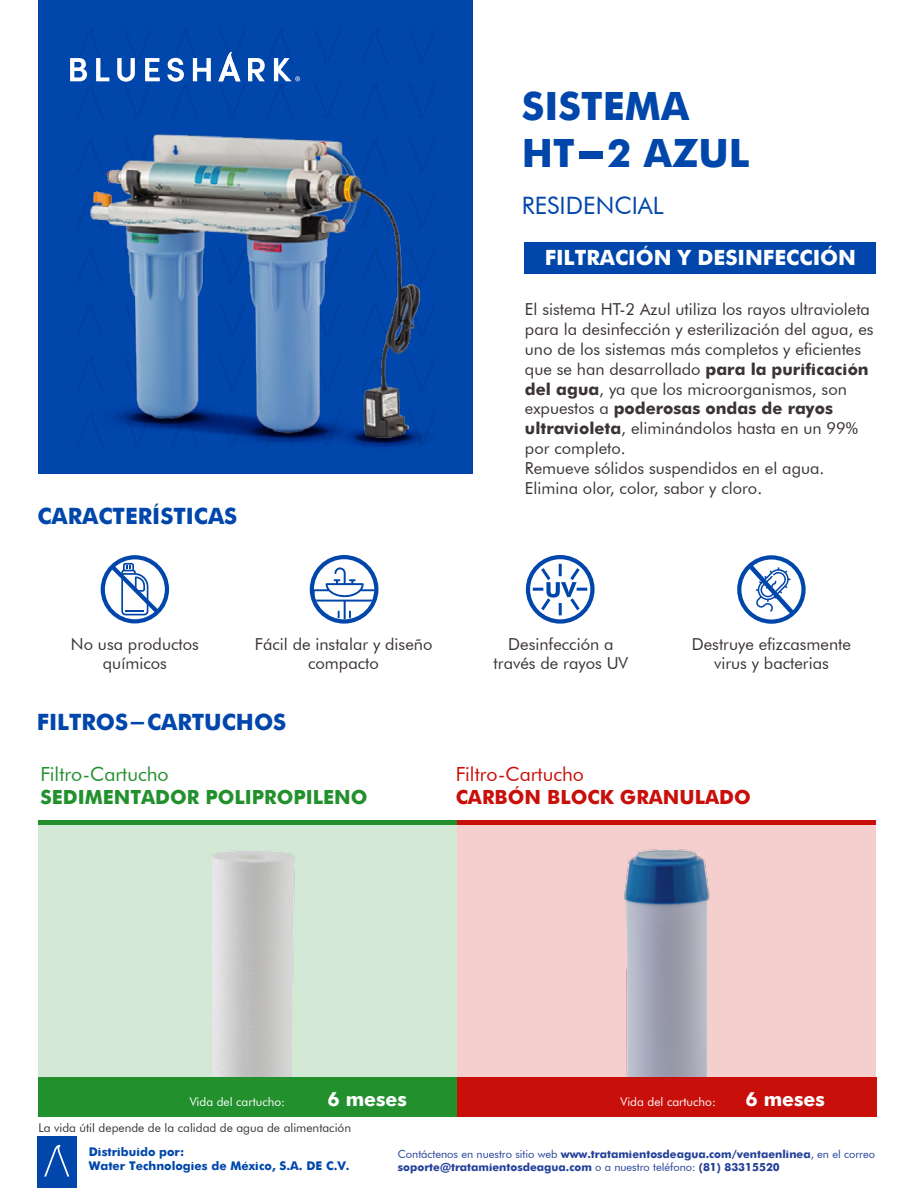
<style>
.page{position:relative;width:918px;height:1188px;background:#fff}
.page>*{position:absolute;margin:0;border:0;box-sizing:border-box;transform-origin:0 0}
.t1{font:700 39px/46.8px "Futura";color:#0046ab}
.t2{font:24px "Futura BT";color:#0046ab}
.t3{font:700 22.5px "Futura";color:#0046ab}
.t4{font:700 21px "Futura";color:#fff}
.t5{font:700 19.5px "Futura";color:#23902e}
.t6{font:700 19.5px "Futura";color:#c90f0a}
.t7{font:19.5px "Futura BT";color:#23902e}
.t8{font:19.5px "Futura BT";color:#c90f0a}
.t9{font:700 19.5px "Futura";color:#fff}
.t10{font:16.5px/19.8px "Futura BT";color:#3b3334;text-align:center}
.t11{font:700 16.5px "Futura";color:#3b3334}
.t12{font:700 12px/14.4px "Futura";color:#0046ab}
.t13{font:12px "Futura BT";color:#3b3334}
.t14{font:12px "Futura BT";color:#fff}
.t15{font:11.1px "Futura BT";color:#234099}
.t16{font:700 11.1px "Futura";color:#234099}
.s1{font-family:"Futura";font-weight:700}
.s2{font-family:"Futura BT";font-weight:400}
</style>
<div class="page">
<div style="left:38px;top:1077px;width:420px;height:39px;background:#23902e"></div>
<div style="left:38px;top:825px;width:419px;height:252px;background:#d3e9d6"></div>
<div style="left:38px;top:820px;width:419px;height:5px;background:#23902e"></div>
<div style="left:457px;top:1077px;width:420px;height:39px;background:#c90f0a"></div>
<div style="left:38px;top:0;width:435px;height:474px;background:#0046ab"></div>
<svg style="left:314px;top:29px;width:27px;height:35px"></svg>
<svg style="left:362px;top:29px;width:26px;height:35px"></svg>
<svg style="left:409px;top:29px;width:27px;height:35px"></svg>
<svg style="left:314px;top:84px;width:27px;height:20px"></svg>
<svg style="left:367px;top:84px;width:16px;height:20px"></svg>
<svg style="left:409px;top:84px;width:27px;height:25px"></svg>
<svg style="left:77px;top:155px;width:7px;height:18px"></svg>
<svg style="left:426px;top:139px;width:9px;height:24px"></svg>
<svg style="left:77px;top:209px;width:7px;height:19px"></svg>
<svg style="left:426px;top:193px;width:10px;height:25px"></svg>
<svg style="left:77px;top:264px;width:7px;height:18px"></svg>
<svg style="left:426px;top:248px;width:10px;height:25px"></svg>
<svg style="left:77px;top:319px;width:7px;height:18px"></svg>
<svg style="left:426px;top:303px;width:9px;height:24px"></svg>
<svg style="left:77px;top:373px;width:7px;height:19px"></svg>
<svg style="left:426px;top:357px;width:9px;height:25px"></svg>
<svg style="left:167px;top:29px;width:44px;height:75px"></svg>
<svg style="left:70px;top:29px;width:39px;height:89px"></svg>
<svg style="left:117px;top:29px;width:43px;height:75px"></svg>
<svg style="left:218px;top:29px;width:82px;height:75px"></svg>
<div style="left:457px;top:825px;width:419px;height:252px;background:#f4cfce"></div>
<div style="left:457px;top:820px;width:419px;height:5px;background:#c90f0a"></div>
<div style="left:37px;top:1136px;width:40px;height:52px;background:#0046ab"></div>
<svg style="left:44px;top:1145px;width:25px;height:32px"></svg>
<div style="left:525px;top:243px;width:351px;height:31px;background:#0046ab"></div>
<svg style="left:310px;top:555px;width:68px;height:69px"></svg>
<svg style="left:737px;top:555px;width:69px;height:69px"></svg>
<svg style="left:526px;top:555px;width:69px;height:69px"></svg>
<svg style="left:101px;top:555px;width:68px;height:68px"></svg>
<div style="left:579px;top:151px;width:23px;height:8px;background:#0046ab"></div>
<img style="left:211px;top:850px;width:84px;height:227px">
<img style="left:624px;top:849px;width:86px;height:228px">
<img style="left:84px;top:104px;width:342px;height:343px">
<h1 class="t1" style="left:522px;top:80px;width:229px">SISTEMA<br>HT-2 AZUL</h1>
<h2 class="t2" style="left:522px;top:191px;width:143px">RESIDENCIAL</h2>
<p class="t4" style="left:545px;top:242px;width:313px">FILTRACIÓN Y DESINFECCIÓN</p>
<h3 class="t3" style="left:37px;top:499px;width:201px">CARACTERÍSTICAS</h3>
<p class="t10" style="left:525px;top:300px;width:350px;text-align:left">El sistema HT-2 Azul utiliza los rayos ultravioleta para la desinfección y esterilización del agua, es uno de los sistemas más completos y eficientes que se han desarrollado <span class="s1">para la purificación del agua</span>, ya que los microorganismos, son</p>
<p class="t11" style="left:525px;top:397px;width:310px"><span class="s2">expuestos a</span> poderosas ondas de rayos</p>
<p class="t10" style="left:525px;top:418px;width:335px;text-align:left"><span class="s1">ultravioleta</span>, eliminándolos hasta en un 99% por completo.<br>Remueve sólidos suspendidos en el agua.<br>Elimina olor, color, sabor y cloro.</p>
<p class="t10" style="left:71px;top:634px;width:129px">No usa productos químicos</p>
<p class="t10" style="left:255px;top:634px;width:179px">Fácil de instalar y diseño compacto</p>
<p class="t10" style="left:494px;top:634px;width:136px">Desinfección a través de rayos UV</p>
<p class="t10" style="left:692px;top:634px;width:161px">Destruye efizcasmente virus y bacterias</p>
<h3 class="t3" style="left:37px;top:705px;width:251px">FILTROS-CARTUCHOS</h3>
<p class="t7" style="left:40px;top:762px;width:130px">Filtro-Cartucho</p>
<p class="t5" style="left:40px;top:783px;width:329px">SEDIMENTADOR POLIPROPILENO</p>
<p class="t8" style="left:456px;top:762px;width:130px">Filtro-Cartucho</p>
<p class="t6" style="left:456px;top:783px;width:297px">CARBÓN BLOCK GRANULADO</p>
<p class="t14" style="left:190px;top:1094px;width:97px">Vida del cartucho:</p>
<p class="t9" style="left:327px;top:1084px;width:81px">6 meses</p>
<p class="t13" style="left:38px;top:1121px;width:314px">La vida útil depende de la calidad de agua de alimentación</p>
<p class="t14" style="left:620px;top:1094px;width:97px">Vida del cartucho:</p>
<p class="t9" style="left:745px;top:1084px;width:81px">6 meses</p>
<p class="t12" style="left:89px;top:1144px;width:262px">Distribuido por:<br>Water Technologies de México, S.A. DE C.V.</p>
<p class="t15" style="left:398px;top:1147px;width:479px">Contáctenos en nuestro sitio web <span class="s1">www.tratamientosdeagua.com/ventaenlinea</span>, en el correo</p>
<p class="t16" style="left:398px;top:1159px;width:384px">soporte@tratamientosdeagua.com <span class="s2">o a nuestro teléfono:</span> (81) 83315520</p>
</div>
